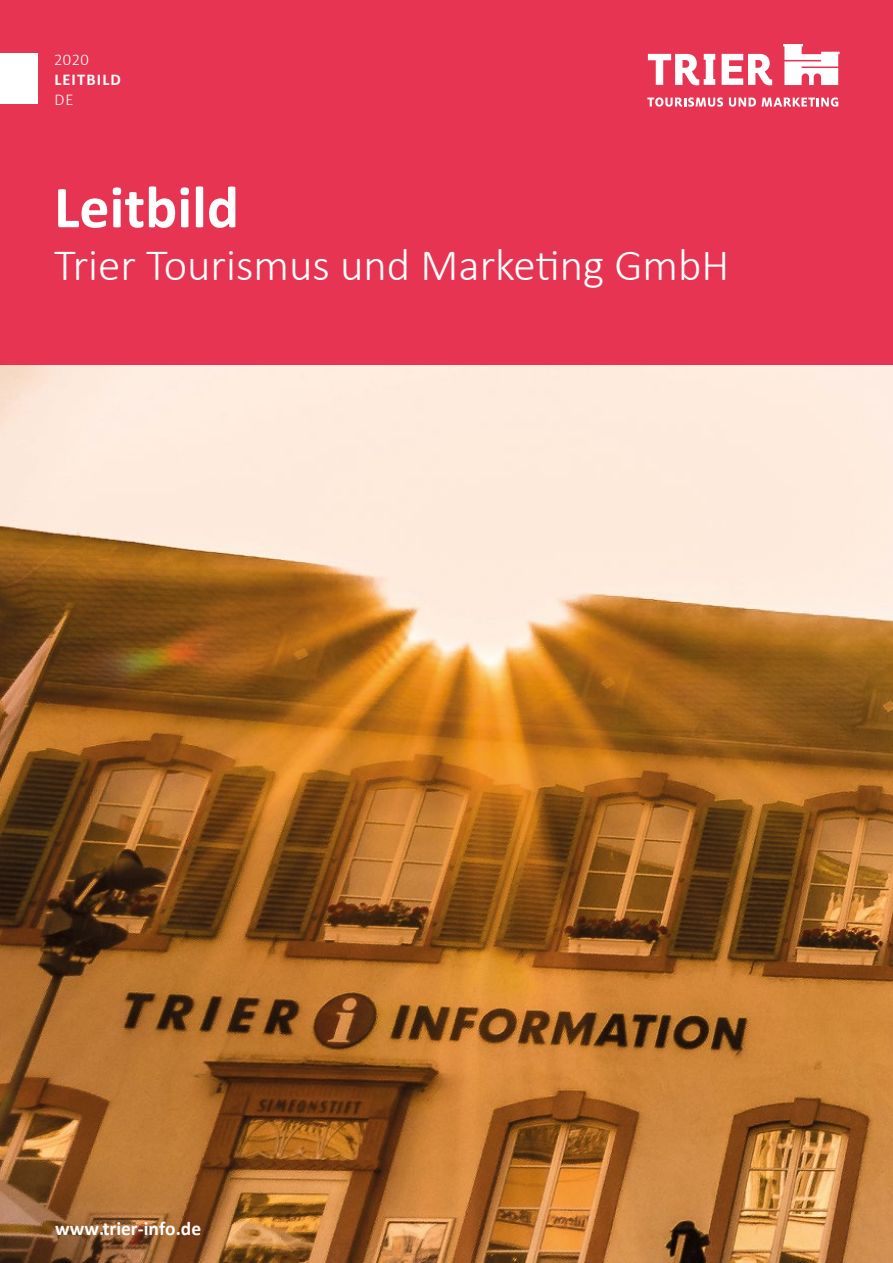
<style>
.page{position:relative;width:893px;height:1263px;background:#fff}
.page>*{position:absolute;margin:0;border:0;box-sizing:border-box;transform-origin:0 0}
.t1{font:700 60px "Calibri";color:#fff}
.t2{font:300 45px "Calibri";color:#fff}
.t3{font:700 19.5px "Calibri";color:#fff}
.t4{font:700 16.5px "Calibri";letter-spacing:.07em;color:#fff}
.t5{font:300 16.5px "Calibri";letter-spacing:.03em;color:#fff}
</style>
<div class="page">
<div style="left:0;top:0;width:893px;height:366px;background:#e73452"></div>
<img style="left:0;top:366px;width:893px;height:897px">
<div style="left:0;top:54px;width:38px;height:50px;background:#fff"></div>
<svg style="left:762px;top:97px;width:76px;height:10px"></svg>
<svg style="left:729px;top:98px;width:27px;height:9px"></svg>
<svg style="left:647px;top:97px;width:76px;height:10px"></svg>
<svg style="left:783px;top:44px;width:57px;height:41px"></svg>
<svg style="left:648px;top:54px;width:67px;height:31px"></svg>
<svg style="left:722px;top:54px;width:50px;height:31px"></svg>
<p class="t5" style="left:54px;top:49px;width:36px">2020</p>
<p class="t4" style="left:54px;top:68px;width:68px">LEITBILD</p>
<p class="t5" style="left:54px;top:89px;width:21px">DE</p>
<h1 class="t1" style="left:54px;top:165px;width:187px">Leitbild</h1>
<p class="t2" style="left:54px;top:238px;width:677px">Trier Tourismus und Marketing GmbH</p>
<p class="t3" style="left:55px;top:1215px;width:147px">www.trier-info.de</p>
</div>
